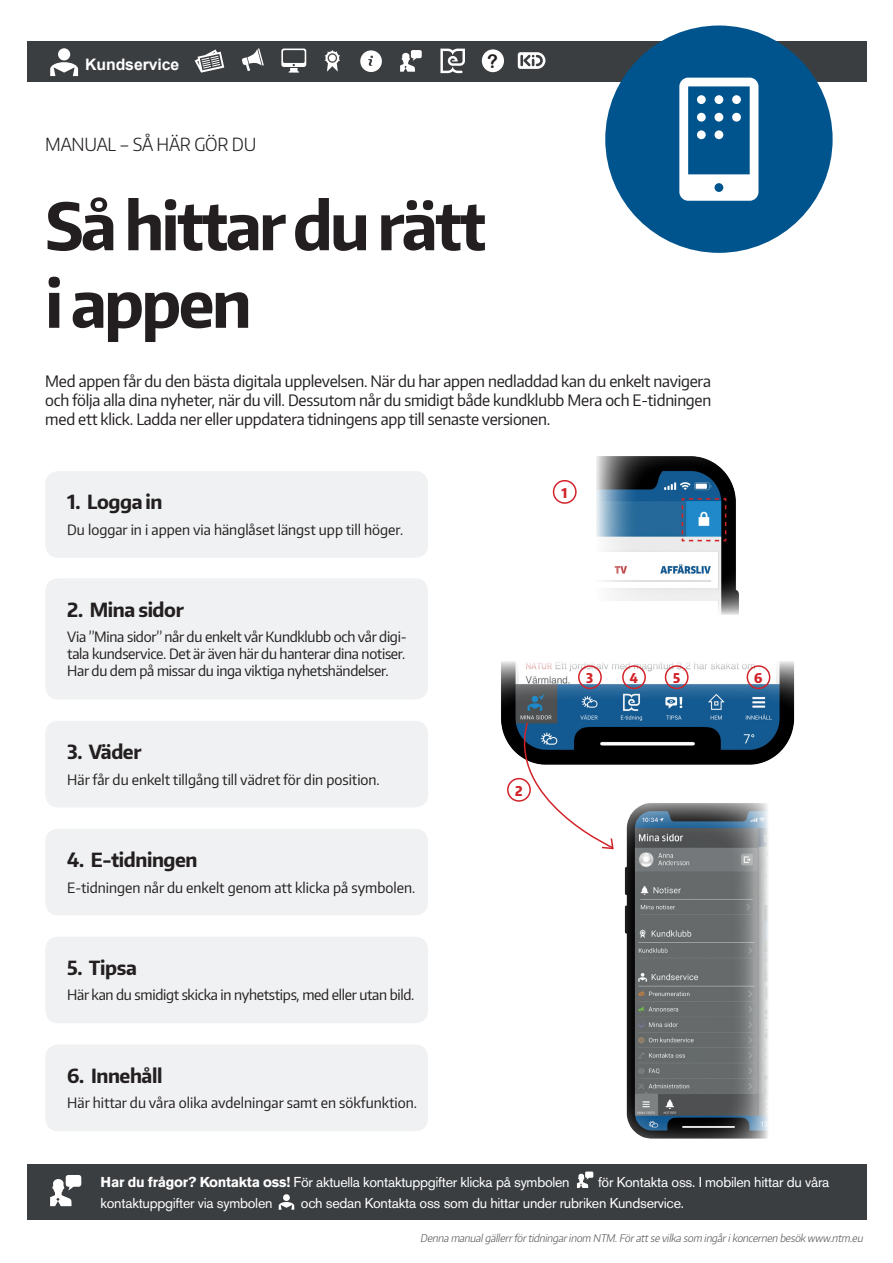
<style>
.page{position:relative;width:893px;height:1263px;background:#fff}
.page>*{position:absolute;margin:0;border:0;box-sizing:border-box;transform-origin:0 0}
.t1{font:700 64.65px/77.6px "Encode Sans Narrow";letter-spacing:-.04em;color:#231f20}
.t2{font:700 19.5px "Encode Sans Narrow";letter-spacing:-.02em;color:#231f20}
.t3{font:18.75px "Arial Rounded MT Bold";color:#231f20}
.t4{font:300 18px "Encode Sans Narrow";letter-spacing:-.015em;color:#231f20}
.t5{font:700 15.9px "Arial";letter-spacing:-.005em;color:#fff}
.t6{font:15.75px/18.9px "Encode Sans Narrow";letter-spacing:-.015em;color:#231f20;text-align:justify}
.t7{font:14.25px/17.1px "Encode Sans Narrow";color:#231f20;text-align:justify}
.t8{font:14.25px "Akzidenz Grotesk BE";letter-spacing:-.02em;color:#fff}
.t9{font:14.25px "Encode Sans Narrow";letter-spacing:-.02em;color:#231f20}
.t10{font:800 13.5px "Encode Sans Condensed";color:#d1232a}
.t11{font:italic 300 10.5px "Encode Sans Narrow";color:#57585a}
.s1{font-weight:700}
</style>
<div class="page">
<div style="left:27px;top:1164px;width:839px;height:55px;background:#3b3e41"></div>
<div style="left:27px;top:41px;width:839px;height:41px;background:#3b3e41"></div>
<svg style="left:360px;top:50px;width:22px;height:22px"></svg>
<div style="left:58px;top:48px;width:12px;height:12px;background:#fff;border-radius:50%"></div>
<svg style="left:50px;top:62px;width:28px;height:14px"></svg>
<svg style="left:195px;top:49px;width:29px;height:24px"></svg>
<svg style="left:242px;top:48px;width:22px;height:23px"></svg>
<svg style="left:325px;top:50px;width:15px;height:22px"></svg>
<svg style="left:400px;top:50px;width:22px;height:22px"></svg>
<svg style="left:50px;top:1175px;width:31px;height:31px"></svg>
<div style="left:482px;top:49px;width:22px;height:23px;background:#fff;border-radius:50%"></div>
<svg style="left:440px;top:49px;width:25px;height:24px"></svg>
<svg style="left:281px;top:49px;width:25px;height:24px"></svg>
<svg style="left:518px;top:52px;width:27px;height:17px"></svg>
<div style="left:605px;top:26px;width:228px;height:227px;background:#00548e;border-radius:50%"></div>
<div style="left:283px;top:1194px;width:7px;height:7px;background:#fff;border-radius:50%"></div>
<svg style="left:279px;top:1202px;width:15px;height:8px"></svg>
<svg style="left:577px;top:1171px;width:16px;height:17px"></svg>
<div style="left:45px;top:471px;width:383px;height:87px;background:#f0f1f2;border-radius:13px"></div>
<div style="left:45px;top:578px;width:383px;height:121px;background:#f0f1f2;border-radius:13px"></div>
<svg style="left:679px;top:78px;width:79px;height:123px"></svg>
<img style="left:624px;top:803px;width:144px;height:336px">
<img style="left:596px;top:456px;width:143px;height:158px">
<img style="left:501px;top:661px;width:294px;height:104px">
<svg style="left:681px;top:497px;width:46px;height:45px;background:#447da8"></svg>
<div style="left:553px;top:480px;width:24px;height:24px;border:2px solid #d1232a;border-radius:50%"></div>
<svg style="left:506px;top:721px;width:109px;height:129px"></svg>
<div style="left:507px;top:778px;width:24px;height:24px;border:2px solid #d1232a;border-radius:50%"></div>
<div style="left:578px;top:665px;width:24px;height:24px;border:2px solid #d1232a;border-radius:50%"></div>
<div style="left:622px;top:665px;width:24px;height:24px;border:2px solid #d1232a;border-radius:50%"></div>
<div style="left:665px;top:665px;width:24px;height:24px;border:2px solid #d1232a;border-radius:50%"></div>
<div style="left:747px;top:665px;width:23px;height:24px;border:2px solid #d1232a;border-radius:50%"></div>
<div style="left:45px;top:721px;width:383px;height:86px;background:#f0f1f2;border-radius:13px"></div>
<div style="left:45px;top:829px;width:383px;height:86px;background:#f0f1f2;border-radius:13px"></div>
<div style="left:45px;top:937px;width:383px;height:86px;background:#f0f1f2;border-radius:13px"></div>
<div style="left:45px;top:1044px;width:383px;height:87px;background:#f0f1f2;border-radius:13px"></div>
<p class="t5" style="left:85px;top:53px;width:96px">Kundservice</p>
<p class="t3" style="left:487px;top:50px;width:12px">?</p>
<p class="t4" style="left:45px;top:132px;width:213px">MANUAL – SÅ HÄR GÖR DU</p>
<p class="t1" style="left:45px;top:185px;width:443px">Så hittar du rätt i appen</p>
<p class="t6" style="left:45px;top:371px;width:667px">Med appen får du den bästa digitala upplevelsen. När du har appen nedladdad kan du enkelt navigera och följa alla dina nyheter, när du vill. Dessutom når du smidigt både kundklubb Mera och E-tidningen med ett klick. Ladda ner eller uppdatera tidningens app till senaste versionen.</p>
<p class="t2" style="left:67px;top:489px;width:97px">1. Logga in</p>
<p class="t7" style="left:67px;top:521px;width:337px">Du loggar in i appen via hänglåset längst upp till höger.</p>
<p class="t2" style="left:67px;top:596px;width:118px">2. Mina sidor</p>
<p class="t7" style="left:67px;top:628px;width:341px">Via ”Mina sidor” når du enkelt vår Kundklubb och vår digi&shy;tala kundservice. Det är även här du hanterar dina notiser.<br>Har du dem på missar du inga viktiga nyhetshändelser.</p>
<p class="t2" style="left:67px;top:739px;width:76px">3. Väder</p>
<p class="t7" style="left:67px;top:770px;width:314px">Här får du enkelt tillgång till vädret för din position.</p>
<p class="t2" style="left:67px;top:847px;width:132px">4. E-tidningen</p>
<p class="t7" style="left:67px;top:878px;width:349px">E-tidningen når du enkelt genom att klicka på symbolen.</p>
<p class="t2" style="left:67px;top:955px;width:71px">5. Tipsa</p>
<p class="t9" style="left:67px;top:986px;width:349px">Här kan du smidigt skicka in nyhetstips, med eller utan bild.</p>
<p class="t2" style="left:67px;top:1063px;width:97px">6. Innehåll</p>
<p class="t7" style="left:67px;top:1094px;width:351px">Här hittar du våra olika avdelningar samt en sökfunktion.</p>
<p class="t10" style="left:562px;top:484px;width:7px">1</p>
<p class="t10" style="left:515px;top:782px;width:9px">2</p>
<p class="t10" style="left:586px;top:669px;width:9px">3</p>
<p class="t10" style="left:630px;top:669px;width:10px">4</p>
<p class="t10" style="left:673px;top:669px;width:9px">5</p>
<p class="t10" style="left:754px;top:669px;width:10px">6</p>
<p class="t8" style="left:101px;top:1174px;width:471px"><span class="s1">Har du frågor? Kontakta oss!</span> För aktuella kontaktuppgifter klicka på symbolen</p>
<p class="t8" style="left:598px;top:1174px;width:233px">för Kontakta oss. I mobilen hittar du våra</p>
<p class="t8" style="left:101px;top:1195px;width:173px">kontaktuppgifter via symbolen</p>
<p class="t8" style="left:301px;top:1195px;width:385px">och sedan Kontakta oss som du hittar under rubriken Kundservice.</p>
<p class="t11" style="left:420px;top:1231px;width:446px">Denna manualgällerrförtidningarinom NTM.Förattse vilka som ingårikoncernen besök www.ntm.eu</p>
</div>
